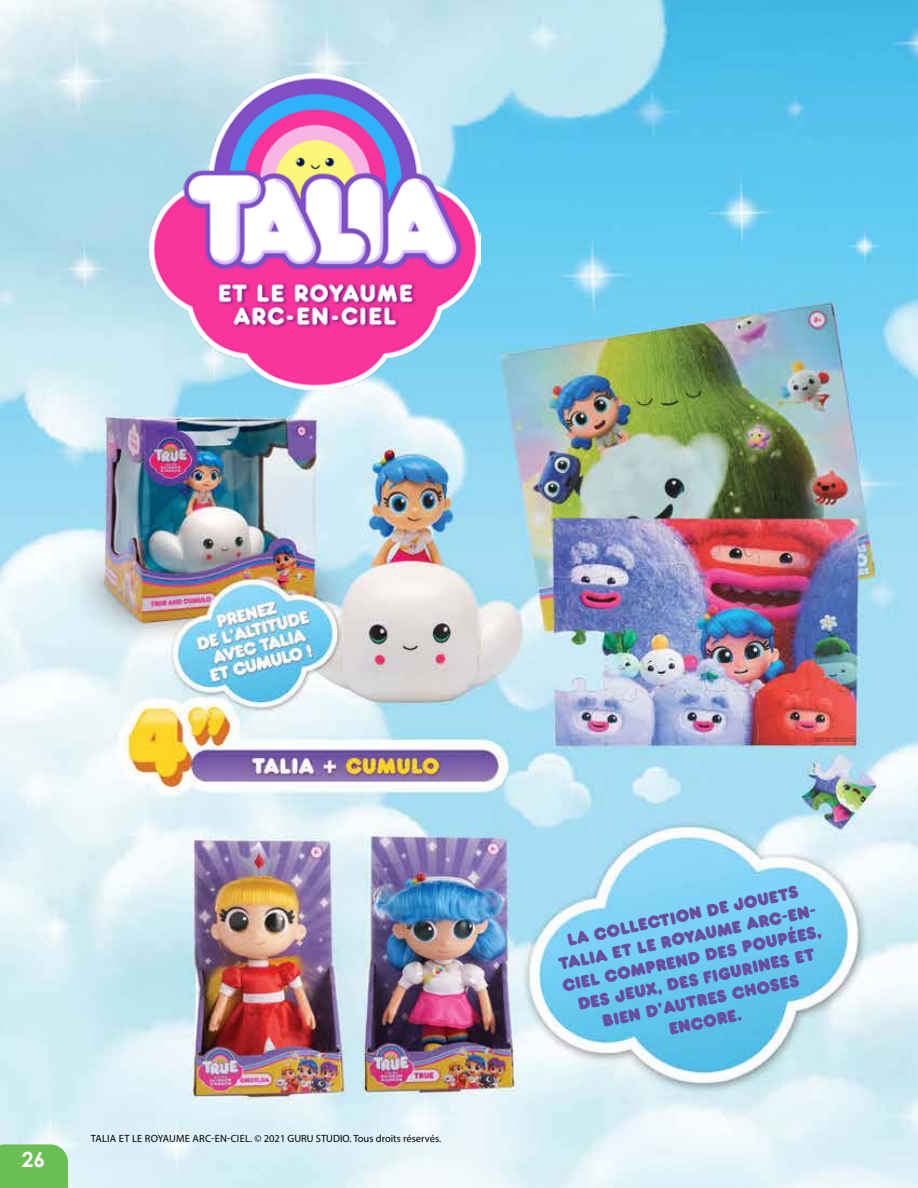
<style>
.page{position:relative;width:918px;height:1188px;background:#fff}
.page>*{position:absolute;margin:0;border:0;box-sizing:border-box;transform-origin:0 0}
.t1{font:700 21px "Century Gothic";color:#fff}
.t2{font:18px/21.6px "Frankfurter Std";color:#694da0;text-align:center}
.t3{font:10.5px "Myriad Pro";color:#000}
</style>
<div class="page">
<img style="left:0;top:0;width:918px;height:1188px">
<img style="left:149px;top:73px;width:332px;height:317px">
<div style="left:0;top:1144px;width:68px;height:44px;background:#6abe53"></div>
<p class="t1" style="left:22px;top:1144px;width:25px">26</p>
<p class="t3" style="left:91px;top:1132px;width:352px">TALIA ET LE ROYAUME ARC-EN-CIEL. ©️ 2021 GURU STUDIO. Tous droits réservés.</p>
<p class="t2" style="left:551px;top:933px;width:268px;rotate:-12deg">La collection de jouets<br>TALIA ET LE ROYAUME ARC-EN-<br>CIEL comprend des poupées, des jeux, des fi gurines et bien d’autres choses encore.</p>
</div>
